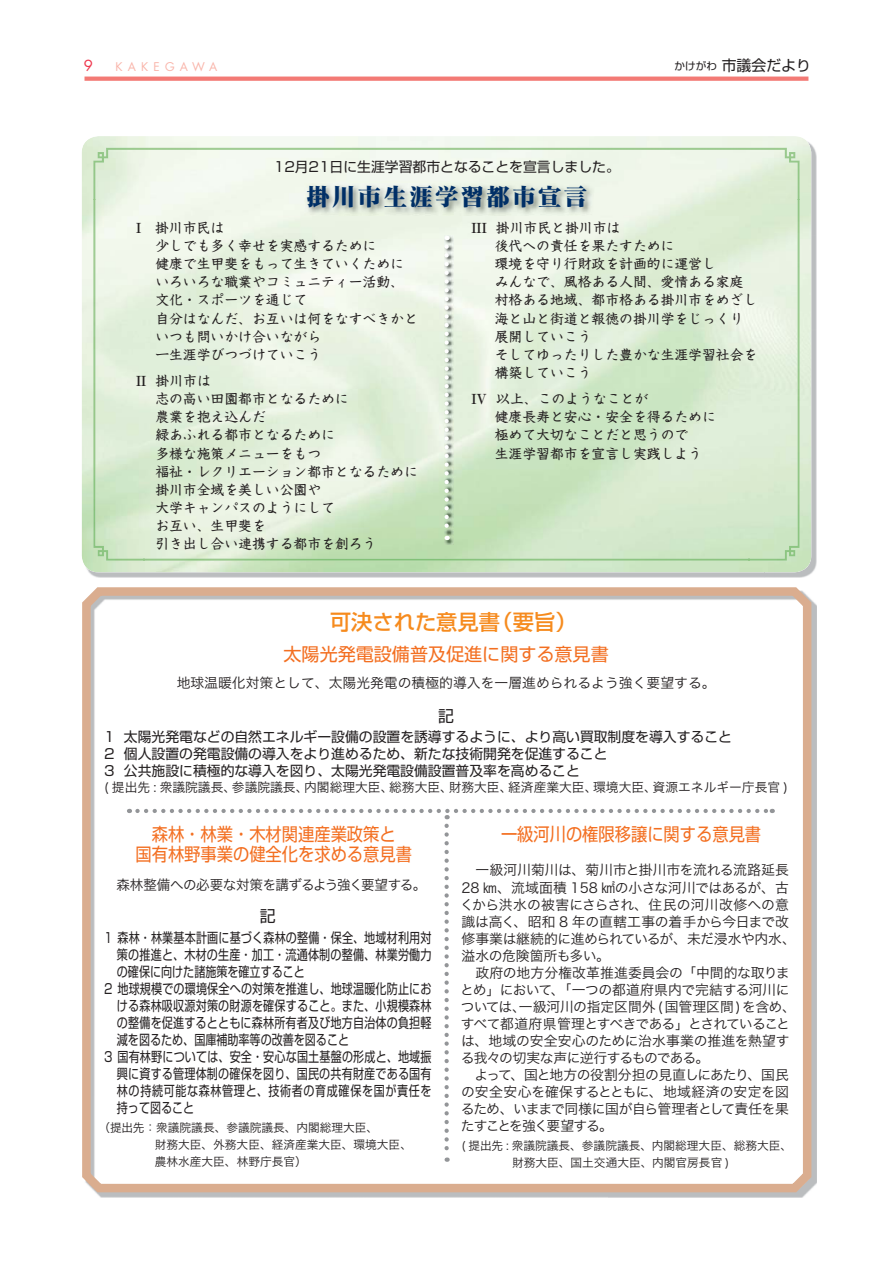
<style>
.page{position:relative;width:893px;height:1263px;background:#fff}
.page>*{position:absolute;margin:0;border:0;box-sizing:border-box;transform-origin:0 0}
.t1{font:23.4px "DF Mincho Std W12 90 pv RKSJ H";letter-spacing:.1em;color:#002f66}
.t2{font:21.3px "Shin Go Pro Medium 90 pv RKSJ H";color:#f68b1e}
.t3{font:18px/20.2px "Shin Go Pro Regular 90 pv RKSJ H";color:#f36f21;text-align:center;scale:.9 1}
.t4{font:18px "Shin Go Pro Regular 90 pv RKSJ H";color:#f36f21}
.t5{font:15.9px "Shin Go Pro Regular 90 pv RKSJ H";color:#231f20}
.t6{font:14.85px "Shin Go Pro Regular 90 pv RKSJ H";color:#231f20}
.t7{font:14.85px "Futura";color:#ef394f}
.t8{font:13.8px/18px "Kyoka ICA Pro Medium 90 pv RKSJ H";color:#231f20}
.t9{font:13.8px/17.1px "Hira Kaku Pro W3 90 pv RKSJ H";letter-spacing:-.015em;color:#231f20}
.t10{font:13.8px "Shin Go Pro Regular 90 pv RKSJ H";letter-spacing:.015em;color:#231f20;scale:.8 1}
.t11{font:13.8px/17px "Shin Go Pro Regular 90 pv RKSJ H";letter-spacing:.015em;color:#231f20}
.t12{font:13.8px "Shin Go Pro Regular 90 pv RKSJ H";letter-spacing:.06em;color:#231f20;scale:.8 1}
.t13{font:13.8px "Hira Kaku Pro W3 90 pv RKSJ H";letter-spacing:-.04em;color:#231f20}
.t14{font:12.75px "Hira Kaku Pro W3 90 pv RKSJ H";color:#231f20}
.t15{font:11.7px/17px "Hira Kaku Pro W3 90 pv RKSJ H";color:#231f20}
.t16{font:11.7px "Futura";letter-spacing:.45em;color:#f9b5aa}
.s1{font-size:10.65px}
.s2{font-family:"Ryumin Pro Bold 90 pv RKSJ H"}
</style>
<div class="page">
<img style="left:765px;top:139px;width:52px;height:439px">
<img style="left:93px;top:148px;width:707px;height:52px">
<img style="left:93px;top:199px;width:51px;height:362px">
<img style="left:749px;top:199px;width:51px;height:362px">
<img style="left:444px;top:235px;width:9px;height:310px">
<svg style="left:444px;top:247px;width:5px;height:293px"></svg>
<svg style="left:82px;top:587px;width:734px;height:609px"></svg>
<svg style="left:444px;top:826px;width:5px;height:336px"></svg>
<svg style="left:137px;top:809px;width:636px;height:10px"></svg>
<img style="left:305px;top:183px;width:289px;height:33px">
<svg style="left:85px;top:77px;width:723px;height:4px;background:#f3807b"></svg>
<p class="t7" style="left:84px;top:59px;width:11px">9</p>
<p class="t16" style="left:115px;top:61px;width:103px">KAKEGAWA</p>
<p class="t6" style="left:675px;top:60px;width:138px"><span class="s1">かけがわ</span>市議会だより</p>
<p class="t11" style="left:274px;top:160px;width:347px">12月21日に生涯学習都市となることを宣言しました。</p>
<h1 class="t1" style="left:306px;top:187px;width:282px">掛川市生涯学習都市宣言</h1>
<p class="t8" style="left:155px;top:221px;width:264px;text-indent:-19px"><span class="s2">I</span> 掛川市民は<br>少しでも多く幸せを実感するために<br>健康で生甲斐をもって生きていくためにいろいろな職業やコミュニティー活動、文化・スポーツを通じて<br>自分はなんだ、お互いは何をなすべきかといつも問いかけ合いながら<br>一生涯学びつづけていこう</p>
<p class="t8" style="left:155px;top:374px;width:264px;text-indent:-19px"><span class="s2">II</span> 掛川市は<br>志の高い田園都市となるために<br>農業を抱え込んだ<br>緑あふれる都市となるために<br>多様な施策メニューをもつ<br>福祉・レクリエーション都市となるために掛川市全域を美しい公園や<br>大学キャンパスのようにして<br>お互い、生甲斐を<br>引き出し合い連携する都市を創ろう</p>
<p class="t8" style="left:495px;top:221px;width:264px;text-indent:-23px"><span class="s2">III</span> 掛川市民と掛川市は<br>後代への責任を果たすために<br>環境を守り行財政を計画的に運営し<br>みんなで、風格ある人間、愛情ある家庭村格ある地域、都市格ある掛川市をめざし海と山と街道と報徳の掛川学をじっくり展開していこう<br>そしてゆったりした豊かな生涯学習社会を構築していこう</p>
<p class="t8" style="left:495px;top:392px;width:223px;text-indent:-23px"><span class="s2">IV</span> 以上、このようなことが<br>健康長寿と安心・安全を得るために極めて大切なことだと思うので<br>生涯学習都市を宣言し実践しよう</p>
<h2 class="t2" style="left:330px;top:614px;width:248px">可決された意見書（要旨）</h2>
<h3 class="t4" style="left:284px;top:648px;width:327px">太陽光発電設備普及促進に関する意見書</h3>
<p class="t9" style="left:177px;top:676px;width:540px">地球温暖化対策として、太陽光発電の積極的導入を一層進められるよう強く要望する。</p>
<p class="t5" style="left:438px;top:710px;width:17px">記</p>
<p class="t11" style="left:104px;top:731px;width:629px">1 太陽光発電などの自然エネルギー設備の設置を誘導するように、より高い買取制度を導入すること<br>2 個人設置の発電設備の導入をより進めるため、新たな技術開発を促進すること<br>3 公共施設に積極的な導入を図り、太陽光発電設備設置普及率を高めること</p>
<p class="t14" style="left:104px;top:783px;width:685px">( 提出先 : 衆議院議長、参議院議長、内閣総理大臣、総務大臣、財務大臣、経済産業大臣、環境大臣、資源エネルギー庁長官 )</p>
<h3 class="t3" style="left:136px;top:826px;width:309px">森林・林業・木材関連産業政策と<br>国有林野事業の健全化を求める意見書</h3>
<p class="t13" style="left:116px;top:880px;width:311px">森林整備への必要な対策を講ずるよう強く要望する。</p>
<p class="t5" style="left:260px;top:910px;width:17px">記</p>
<p class="t10" style="left:104px;top:932px;width:411px">1 森林・林業基本計画に基づく森林の整備・保全、地域材利用対</p>
<p class="t10" style="left:117px;top:949px;width:395px">策の推進と、木材の生産・加工・流通体制の整備、林業労働力</p>
<p class="t10" style="left:117px;top:966px;width:236px">の確保に向けた諸施策を確立すること</p>
<p class="t10" style="left:104px;top:983px;width:411px">2 地球規模での環境保全への対策を推進し、地球温暖化防止にお</p>
<p class="t10" style="left:117px;top:1000px;width:395px">ける森林吸収源対策の財源を確保すること。また、小規模森林</p>
<p class="t10" style="left:117px;top:1017px;width:395px">の整備を促進するとともに森林所有者及び地方自治体の負担軽</p>
<p class="t10" style="left:117px;top:1034px;width:292px">減を図るため、国庫補助率等の改善を図ること</p>
<p class="t10" style="left:104px;top:1051px;width:411px">3 国有林野については、安全・安心な国土基盤の形成と、地域振</p>
<p class="t10" style="left:117px;top:1068px;width:395px">興に資する管理体制の確保を図り、国民の共有財産である国有</p>
<p class="t12" style="left:117px;top:1085px;width:395px">林の持続可能な森林管理と、技術者の育成確保を国が責任を</p>
<p class="t10" style="left:117px;top:1102px;width:112px">持って図ること　</p>
<p class="t15" style="left:155px;top:1121px;width:259px;text-indent:-56px">（提出先：衆議院議長、参議院議長、内閣総理大臣、<br>財務大臣、外務大臣、経済産業大臣、環境大臣、農林水産大臣、林野庁長官）</p>
<h3 class="t3" style="left:501px;top:826px;width:291px">一級河川の権限移譲に関する意見書</h3>
<p class="t9" style="left:460px;top:863px;width:337px">　一級河川菊川は、菊川市と掛川市を流れる流路延長<br>28 ㎞、流域面積 158 ㎢の小さな河川ではあるが、古くから洪水の被害にさらされ、住民の河川改修への意識は高く、昭和 8 年の直轄工事の着手から今日まで改修事業は継続的に進められているが、未だ浸水や内水、溢水の危険箇所も多い。<br>　政府の地方分権改革推進委員会の「中間的な取りまとめ」において、「一つの都道府県内で完結する河川については、一級河川の指定区間外(国管理区間)を含め、すべて都道府県管理とすべきである」とされていることは、地域の安全安心のために治水事業の推進を熱望する我々の切実な声に逆行するものである。<br>　よって、国と地方の役割分担の見直しにあたり、国民の安全安心を確保するとともに、地域経済の安定を図るため、いままで同様に国が自ら管理者として責任を果たすことを強く要望する。</p>
<p class="t15" style="left:512px;top:1139px;width:282px;text-indent:-51px">( 提出先 : 衆議院議長、参議院議長、内閣総理大臣、総務大臣、財務大臣、国土交通大臣、内閣官房長官 )</p>
</div>
